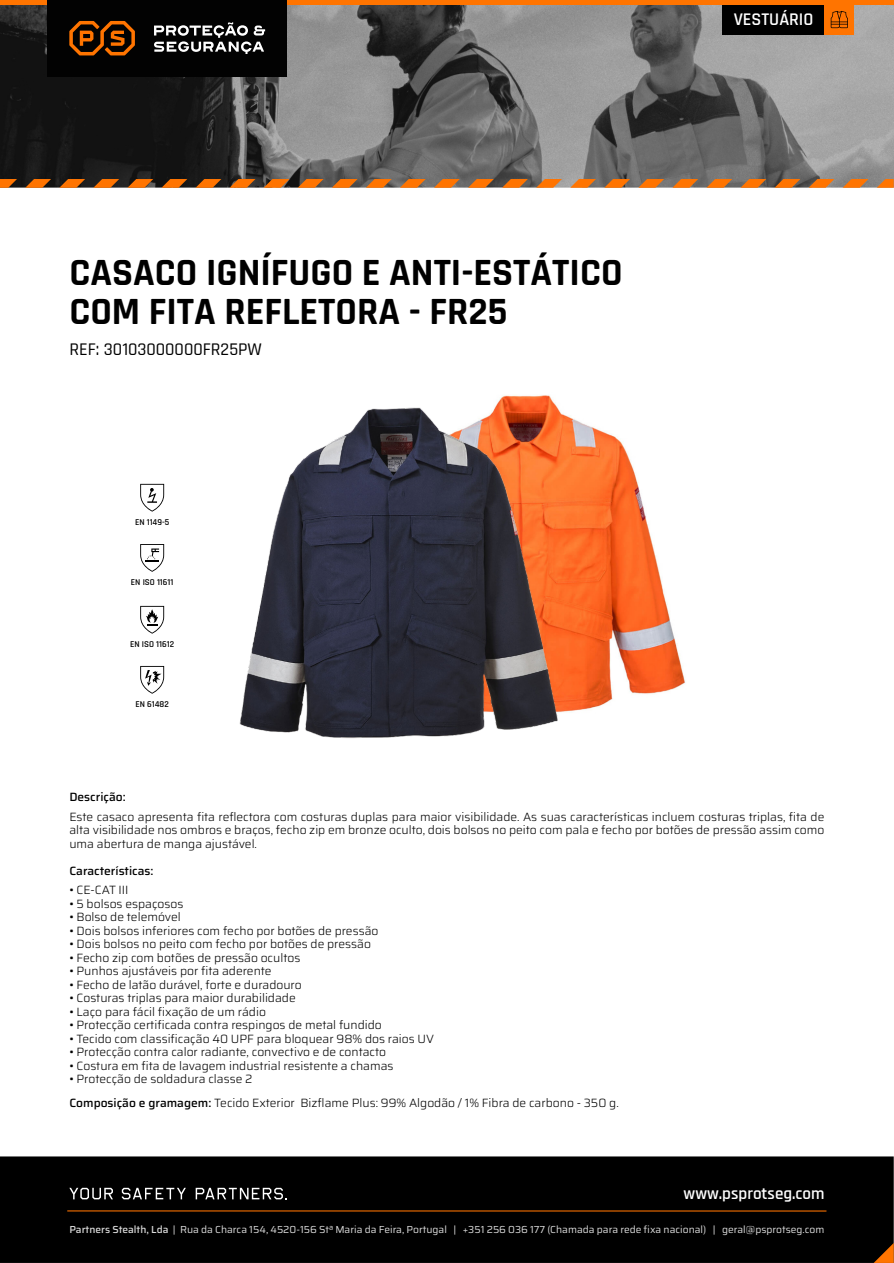
<style>
.page{position:relative;width:894px;height:1263px;background:#fff}
.page>*{position:absolute;margin:0;border:0;box-sizing:border-box;transform-origin:0 0}
.t1{font:700 39px/39px "Rajdhani";color:#000}
.t2{font:500 18px "Rajdhani";color:#000}
.t3{font:600 18px "Rajdhani";color:#fff}
.t4{font:600 16.95px "Rajdhani";color:#fff}
.t5{font:300 12px/13.5px "Saira";color:#000;text-align:justify}
.t6{font:500 12px "Saira";color:#000}
.t7{font:10.2px "Saira";color:#dadada}
.t8{font:600 9px "Rajdhani";color:#000}
.s1{font-weight:500}
</style>
<div class="page">
<img style="left:0;top:5px;width:893px;height:183px">
<div style="left:0;top:1156px;width:893px;height:107px;background:#000"></div>
<svg style="left:69px;top:1188px;width:44px;height:11px"></svg>
<svg style="left:122px;top:1188px;width:64px;height:11px"></svg>
<svg style="left:195px;top:1188px;width:92px;height:11px"></svg>
<hr style="left:67px;top:1210px;width:759px;height:1px;background:#ff7400">
<div style="left:0;top:0;width:893px;height:5px;background:#ff7400"></div>
<div style="left:47px;top:0;width:240px;height:76px;background:#020202"></div>
<svg style="left:154px;top:22px;width:111px;height:32px"></svg>
<svg style="left:69px;top:21px;width:66px;height:34px"></svg>
<div style="left:721px;top:5px;width:103px;height:29px;background:#000"></div>
<div style="left:824px;top:5px;width:29px;height:29px;background:#ff7400"></div>
<svg style="left:830px;top:11px;width:17px;height:17px"></svg>
<svg style="left:873px;top:1243px;width:20px;height:20px"></svg>
<svg style="left:0;top:179px;width:17px;height:9px"></svg>
<svg style="left:263px;top:179px;width:26px;height:9px"></svg>
<svg style="left:536px;top:179px;width:25px;height:9px"></svg>
<svg style="left:740px;top:179px;width:26px;height:9px"></svg>
<svg style="left:127px;top:179px;width:26px;height:9px"></svg>
<svg style="left:400px;top:179px;width:25px;height:9px"></svg>
<svg style="left:672px;top:179px;width:26px;height:9px"></svg>
<svg style="left:876px;top:179px;width:17px;height:9px"></svg>
<svg style="left:59px;top:179px;width:26px;height:9px"></svg>
<svg style="left:331px;top:179px;width:26px;height:9px"></svg>
<svg style="left:604px;top:179px;width:25px;height:9px"></svg>
<svg style="left:808px;top:179px;width:26px;height:9px"></svg>
<svg style="left:195px;top:179px;width:26px;height:9px"></svg>
<svg style="left:468px;top:179px;width:25px;height:9px"></svg>
<svg style="left:25px;top:179px;width:26px;height:9px"></svg>
<svg style="left:297px;top:179px;width:26px;height:9px"></svg>
<svg style="left:570px;top:179px;width:25px;height:9px"></svg>
<svg style="left:774px;top:179px;width:26px;height:9px"></svg>
<svg style="left:161px;top:179px;width:26px;height:9px"></svg>
<svg style="left:434px;top:179px;width:25px;height:9px"></svg>
<svg style="left:706px;top:179px;width:26px;height:9px"></svg>
<svg style="left:93px;top:179px;width:26px;height:9px"></svg>
<svg style="left:366px;top:179px;width:25px;height:9px"></svg>
<svg style="left:638px;top:179px;width:26px;height:9px"></svg>
<svg style="left:842px;top:179px;width:26px;height:9px"></svg>
<svg style="left:229px;top:179px;width:26px;height:9px"></svg>
<svg style="left:502px;top:179px;width:25px;height:9px"></svg>
<svg style="left:140px;top:606px;width:24px;height:28px"></svg>
<svg style="left:140px;top:484px;width:24px;height:28px"></svg>
<svg style="left:140px;top:544px;width:24px;height:28px"></svg>
<svg style="left:140px;top:666px;width:24px;height:28px"></svg>
<img style="left:502px;top:395px;width:183px;height:315px">
<img style="left:239px;top:397px;width:339px;height:341px">
<h1 class="t1" style="left:69px;top:254px;width:554px">CASACO IGNÍFUGO E ANTI-ESTÁTICO<br>COM FITA REFLETORA - FR25</h1>
<h2 class="t2" style="left:69px;top:338px;width:194px">REF: 30103000000FR25PW</h2>
<p class="t8" style="left:135px;top:516px;width:36px">EN 1149-5</p>
<p class="t8" style="left:131px;top:576px;width:44px">EN ISO 11611</p>
<p class="t8" style="left:130px;top:638px;width:45px">EN ISO 11612</p>
<p class="t8" style="left:135px;top:698px;width:35px">EN 61482</p>
<h2 class="t3" style="left:733px;top:8px;width:81px">VESTUÁRIO</h2>
<p class="t6" style="left:69px;top:788px;width:58px">Descrição:</p>
<p class="t5" style="left:69px;top:810px;width:756px">Este casaco apresenta fita reflectora com costuras duplas para maior visibilidade. As suas características incluem costuras triplas, fita de alta visibilidade nos ombros e braços, fecho zip em bronze oculto, dois bolsos no peito com pala e fecho por botões de pressão assim como uma abertura de manga ajustável.</p>
<p class="t6" style="left:69px;top:861px;width:86px">Características:</p>
<p class="t5" style="left:69px;top:883px;width:61px">• CE-CAT III</p>
<p class="t5" style="left:69px;top:897px;width:115px">• 5 bolsos espaçosos</p>
<p class="t5" style="left:69px;top:910px;width:113px">• Bolso de telemóvel</p>
<p class="t5" style="left:69px;top:924px;width:310px">• Dois bolsos inferiores com fecho por botões de pressão</p>
<p class="t5" style="left:69px;top:937px;width:303px">• Dois bolsos no peito com fecho por botões de pressão</p>
<p class="t5" style="left:69px;top:951px;width:232px">• Fecho zip com botões de pressão ocultos</p>
<p class="t5" style="left:69px;top:964px;width:204px">• Punhos ajustáveis por fita aderente</p>
<p class="t5" style="left:69px;top:978px;width:234px">• Fecho de latão durável, forte e duradouro</p>
<p class="t5" style="left:69px;top:991px;width:228px">• Costuras triplas para maior durabilidade</p>
<p class="t5" style="left:69px;top:1005px;width:198px">• Laço para fácil fixação de um rádio</p>
<p class="t5" style="left:69px;top:1018px;width:314px">• Protecção certificada contra respingos de metal fundido</p>
<p class="t5" style="left:69px;top:1032px;width:366px">• Tecido com classificação 40 UPF para bloquear 98% dos raios UV</p>
<p class="t5" style="left:69px;top:1045px;width:318px">• Protecção contra calor radiante, convectivo e de contacto</p>
<p class="t5" style="left:69px;top:1059px;width:325px">• Costura em fita de lavagem industrial resistente a chamas</p>
<p class="t5" style="left:69px;top:1067px;width:550px;line-height:24px">• Protecção de soldadura classe 2<br><span class="s1">Composição e gramagem:</span> Tecido Exterior Bizflame Plus: 99% Algodão / 1% Fibra de carbono - 350 g.</p>
<h3 class="t4" style="left:683px;top:1183px;width:142px">www.psprotseg.com</h3>
<p class="t7" style="left:69px;top:1221px;width:756px"><span class="s1">Partners Stealth, Lda</span> | Rua da Charca 154, 4520-156 Stª Maria da Feira, Portugal | +351 256 036 177 (Chamada para rede fixa nacional) | geral@psprotseg.com</p>
</div>
